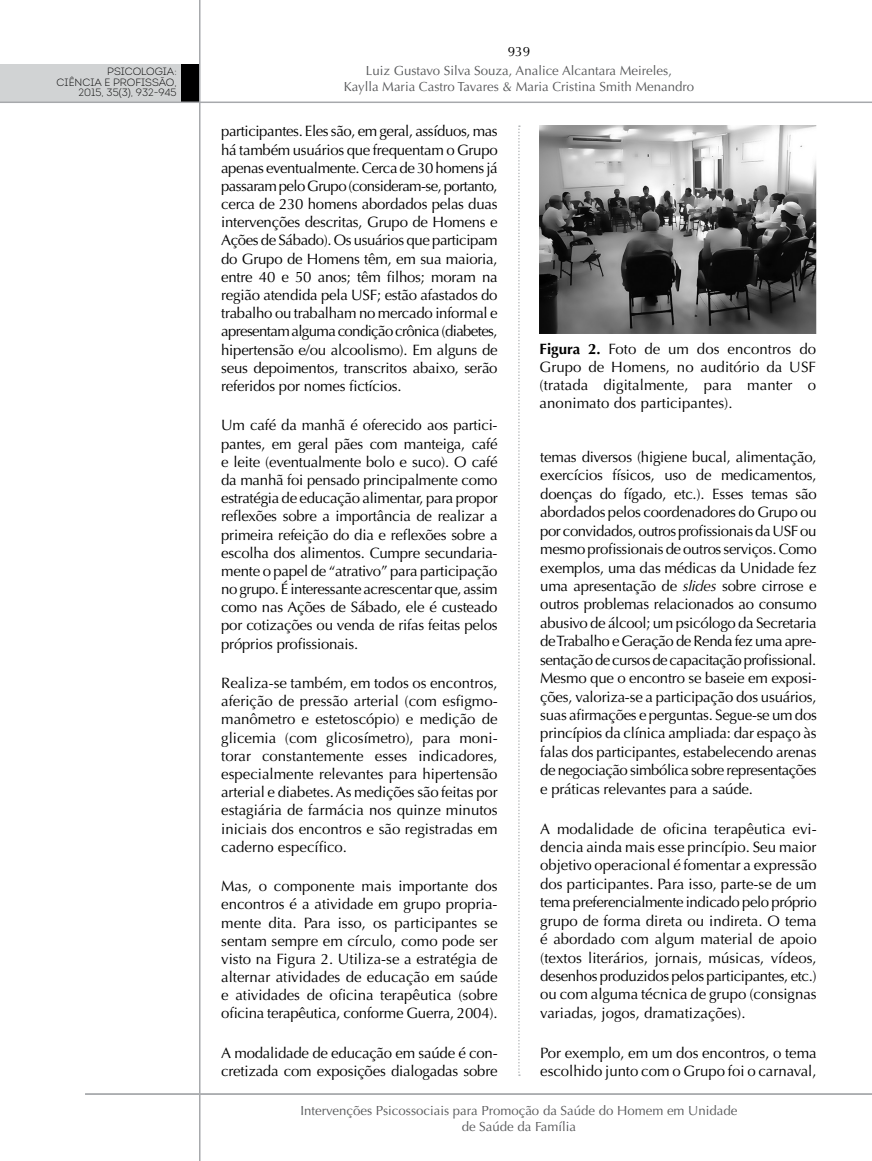
<style>
.page{position:relative;width:872px;height:1161px;background:#fff}
.page>*{position:absolute;margin:0;border:0;box-sizing:border-box;transform-origin:0 0}
.t1{font:15px/18.1px "Optima";letter-spacing:-.01em;color:#000;text-align:justify}
.t2{font:13.5px "Optima";color:#000}
.t3{font:13.2px/15.9px "Optima";color:#58595b;text-align:center}
.t4{font:10.5px/10.5px "Intro Light Alt";color:#000;text-align:right}
.s1{font-weight:700}
.s2{font-style:italic}
</style>
<div class="page">
<div style="left:0;top:64px;width:181px;height:38px;background:#d1d3d4"></div>
<div style="left:181px;top:64px;width:19px;height:38px;background:#000"></div>
<hr style="left:199px;top:0;width:1px;height:1161px;background:#a7a9ac">
<hr style="left:0;top:102px;width:872px;height:1px;background:#a7a9ac">
<hr style="left:85px;top:1093px;width:787px;height:2px;background:#a7a9ac">
<svg style="left:518px;top:125px;width:2px;height:951px"></svg>
<img style="left:539px;top:125px;width:277px;height:208px">
<p class="t4" style="left:57px;top:66px;width:121px">PSICOLOGIA:<br>CIÊNCIA E PROFISSÃO,<br>2015, 35(3), 932-945</p>
<p class="t2" style="left:507px;top:44px;width:24px">939</p>
<p class="t3" style="left:344px;top:63px;width:352px">Luiz Gustavo Silva Souza, Analice Alcantara Meireles,<br>Kaylla Maria Castro Tavares &amp; Maria Cristina Smith Menandro</p>
<p class="t1" style="left:221px;top:122px;width:278px">participantes. Eles são, em geral, assíduos, mas há também usuários que frequentam o Grupo apenas eventualmente. Cerca de 30 homens já passaram pelo Grupo (consideram-se, portanto, cerca de 230 homens abordados pelas duas intervenções descritas, Grupo de Homens e Ações de Sábado). Os usuários que participam do Grupo de Homens têm, em sua maioria, entre 40 e 50 anos; têm filhos; moram na região atendida pela USF; estão afastados do trabalho ou trabalham no mercado informal e apresentam alguma condição crônica (diabetes, hipertensão e/ou alcoolismo). Em alguns de seus depoimentos, transcritos abaixo, serão referidos por nomes fictícios.</p>
<p class="t1" style="left:221px;top:416px;width:278px">Um café da manhã é oferecido aos partici&shy;pantes, em geral pães com manteiga, café e leite (eventualmente bolo e suco). O café da manhã foi pensado principalmente como estratégia de educação alimentar, para propor reflexões sobre a importância de realizar a primeira refeição do dia e reflexões sobre a escolha dos alimentos. Cumpre secundaria&shy;mente o papel de “atrativo” para participação no grupo. É interessante acrescentar que, assim como nas Ações de Sábado, ele é custeado por cotizações ou venda de rifas feitas pelos próprios profissionais.</p>
<p class="t1" style="left:221px;top:674px;width:278px">Realiza-se também, em todos os encontros, aferição de pressão arterial (com esfigmo&shy;manômetro e estetoscópio) e medição de glicemia (com glicosímetro), para moni&shy;torar constantemente esses indicadores, especialmente relevantes para hipertensão arterial e diabetes. As medições são feitas por estagiária de farmácia nos quinze minutos iniciais dos encontros e são registradas em caderno específico.</p>
<p class="t1" style="left:221px;top:877px;width:278px">Mas, o componente mais importante dos encontros é a atividade em grupo propria&shy;mente dita. Para isso, os participantes se sentam sempre em círculo, como pode ser visto na Figura 2. Utiliza-se a estratégia de alternar atividades de educação em saúde e atividades de oficina terapêutica (sobre oficina terapêutica, conforme Guerra, 2004).</p>
<p class="t1" style="left:221px;top:1044px;width:278px">A modalidade de educação em saúde é con&shy;cretizada com exposições dialogadas sobre</p>
<p class="t1" style="left:539px;top:340px;width:278px"><span class="s1">Figura 2.</span> Foto de um dos encontros do Grupo de Homens, no auditório da USF (tratada digitalmente, para manter o anonimato dos participantes).</p>
<p class="t1" style="left:540px;top:448px;width:278px">temas diversos (higiene bucal, alimentação, exercícios físicos, uso de medicamentos, doenças do fígado, etc.). Esses temas são abordados pelos coordenadores do Grupo ou por convidados, outros profissionais da USF ou mesmo profissionais de outros serviços. Como exemplos, uma das médicas da Unidade fez uma apresentação de <span class="s2">slides</span> sobre cirrose e outros problemas relacionados ao consumo abusivo de álcool; um psicólogo da Secretaria de Trabalho e Geração de Renda fez uma apre&shy;sentação de cursos de capacitação profissional.<br>Mesmo que o encontro se baseie em exposi&shy;ções, valoriza-se a participação dos usuários, suas afirmações e perguntas. Segue-se um dos princípios da clínica ampliada: dar espaço às falas dos participantes, estabelecendo arenas de negociação simbólica sobre representações e práticas relevantes para a saúde.</p>
<p class="t1" style="left:540px;top:819px;width:278px">A modalidade de oficina terapêutica evi&shy;dencia ainda mais esse princípio. Seu maior objetivo operacional é fomentar a expressão dos participantes. Para isso, parte-se de um tema preferencialmente indicado pelo próprio grupo de forma direta ou indireta. O tema é abordado com algum material de apoio (textos literários, jornais, músicas, vídeos, desenhos produzidos pelos participantes, etc.) ou com alguma técnica de grupo (consignas variadas, jogos, dramatizações).</p>
<p class="t1" style="left:540px;top:1043px;width:278px">Por exemplo, em um dos encontros, o tema escolhido junto com o Grupo foi o carnaval,</p>
<p class="t3" style="left:300px;top:1102px;width:438px">Intervenções Psicossociais para Promoção da Saúde do Homem em Unidade de Saúde da Família</p>
</div>
